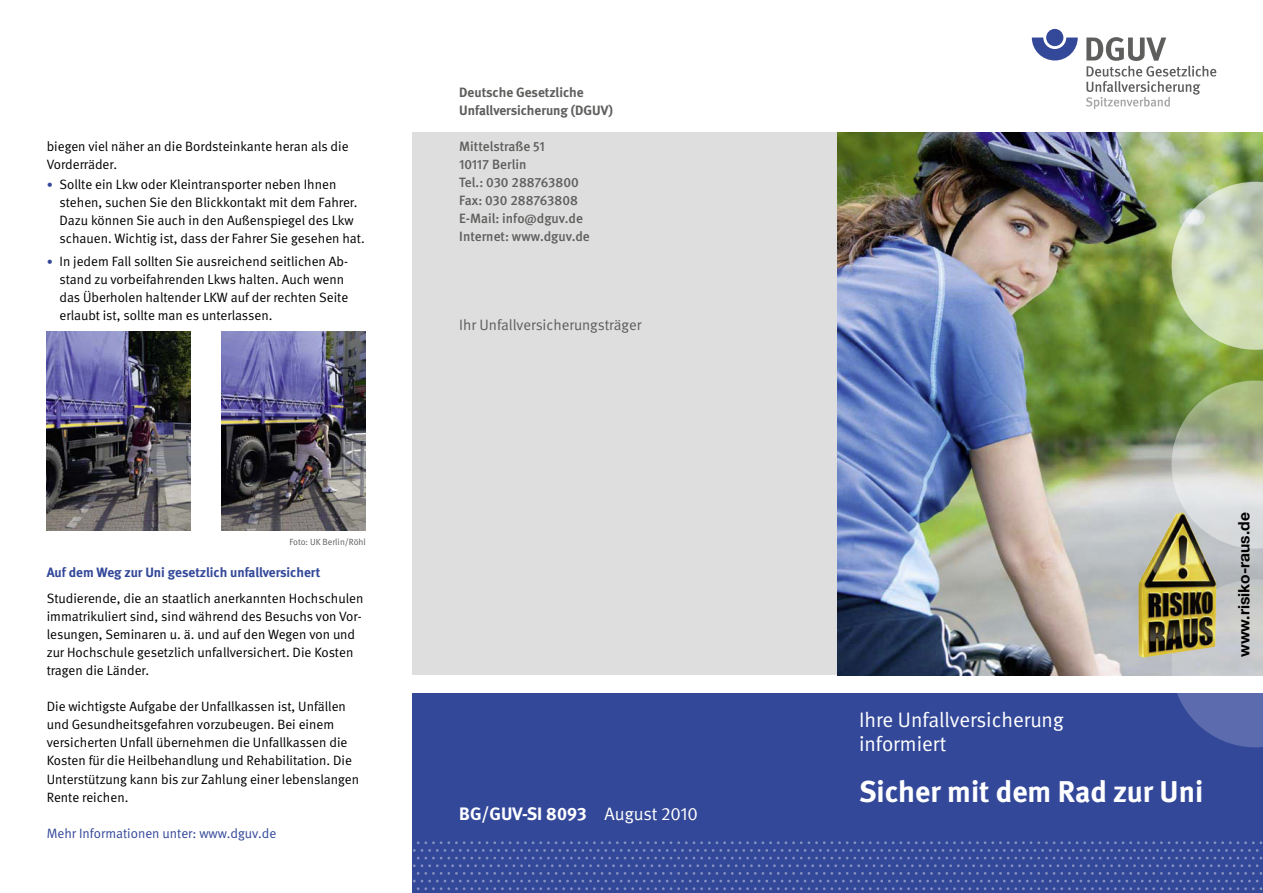
<style>
.page{position:relative;width:1263px;height:893px;background:#fff}
.page>*{position:absolute;margin:0;border:0;box-sizing:border-box;transform-origin:0 0}
.t1{font:700 30px "DGUV Meta";color:#fff}
.t2{font:21px/24px "DGUV Meta";color:#fff}
.t3{font:700 18px "DGUV Meta";color:#fff}
.t4{font:700 15.6px "Helvetica Neue";color:#000}
.t5{font:15px "DGUV Meta";color:#5e5e5d}
.t6{font:13.5px/18.1px "DGUV Meta";color:#000}
.t7{font:500 13.5px/18.1px "DGUV Meta";color:#5e5e5d}
.t8{font:700 13.5px/18.1px "DGUV Meta";color:#5e5e5d}
.t9{font:700 13.5px "DGUV Meta";color:#334899}
.t10{font:13.5px "DGUV Meta";color:#334899}
.t11{font:9px "DGUV Meta";color:#5e5e5d}
.s1{font-size:12px;color:#334899}
.s2{font-weight:400}
</style>
<div class="page">
<div style="left:412px;top:693px;width:851px;height:200px;background:#334899"></div>
<div style="left:412px;top:133px;width:426px;height:542px;background:#dedede"></div>
<svg style="left:413px;top:841px;width:849px;height:49px"></svg>
<svg style="left:1032px;top:38px;width:46px;height:22px"></svg>
<div style="left:1046px;top:29px;width:17px;height:17px;background:#334899;border-radius:50%"></div>
<svg style="left:1086px;top:37px;width:130px;height:72px"></svg>
<img style="left:838px;top:133px;width:425px;height:542px">
<svg style="left:1171px;top:579px;width:92px;height:168px"></svg>
<svg style="left:1171px;top:381px;width:92px;height:168px;background:#b7c0a6"></svg>
<svg style="left:1171px;top:182px;width:92px;height:168px;background:#c3d3ab"></svg>
<img style="left:47px;top:332px;width:144px;height:199px">
<img style="left:221px;top:332px;width:145px;height:199px">
<img style="left:1138px;top:512px;width:78px;height:145px">
<p class="t6" style="left:47px;top:138px;width:303px">biegen viel näher an die Bordsteinkante heran als die<br>Vorderräder.</p>
<p class="t6" style="left:60px;top:176px;width:307px;text-indent:-13px"><span class="s1">•</span> Sollte ein Lkw oder Kleintransporter neben Ihnen stehen, suchen Sie den Blickkontakt mit dem Fahrer.<br>Dazu können Sie auch in den Außenspiegel des Lkw schauen. Wichtig ist, dass der Fahrer Sie gesehen hat.</p>
<p class="t6" style="left:60px;top:252px;width:290px;text-indent:-13px"><span class="s1">•</span> In jedem Fall sollten Sie ausreichend seitlichen Ab&shy;stand zu vorbeifahrenden Lkws halten. Auch wenn das Überholen haltender LKW auf der rechten Seite erlaubt ist, sollte man es unterlassen.</p>
<p class="t11" style="left:289px;top:537px;width:78px">Foto: UK Berlin/Röhl</p>
<p class="t9" style="left:47px;top:564px;width:275px">Auf dem Weg zur Uni gesetzlich unfallversichert</p>
<p class="t6" style="left:47px;top:589px;width:318px">Studierende, die an staatlich anerkannten Hochschulen immatrikuliert sind, sind während des Besuchs von Vor&shy;lesungen, Seminaren u. ä. und auf den Wegen von und zur Hochschule gesetzlich unfallversichert. Die Kosten tragen die Länder.</p>
<p class="t6" style="left:47px;top:698px;width:314px">Die wichtigste Aufgabe der Unfallkassen ist, Unfällen und Gesundheitsgefahren vorzubeugen. Bei einem versicherten Unfall übernehmen die Unfallkassen die Kosten für die Heilbehandlung und Rehabilitation. Die Unterstützung kann bis zur Zahlung einer lebenslangen Rente reichen.</p>
<p class="t10" style="left:47px;top:825px;width:231px">Mehr Informationen unter: www.dguv.de</p>
<p class="t8" style="left:459px;top:83px;width:155px">Deutsche Gesetzliche<br>Unfallversicherung (DGUV)</p>
<p class="t7" style="left:459px;top:138px;width:132px">Mittelstraße 51<br>10117 Berlin<br>Tel.: 030 288763800<br>Fax: 030 288763808<br>E-Mail: info@dguv.de<br>Internet: www.dguv.de</p>
<p class="t5" style="left:459px;top:316px;width:184px">Ihr Unfallversicherungsträger</p>
<h3 class="t3" style="left:459px;top:803px;width:240px">BG/GUV-SI 8093 <span class="s2">August 2010</span></h3>
<h2 class="t2" style="left:859px;top:708px;width:206px">Ihre Unfallversicherung informiert</h2>
<h1 class="t1" style="left:859px;top:773px;width:346px">Sicher mit dem Rad zur Uni</h1>
<p class="t4" style="left:1234px;top:657px;width:146px;rotate:-90deg">www.risiko-raus.de</p>
</div>
